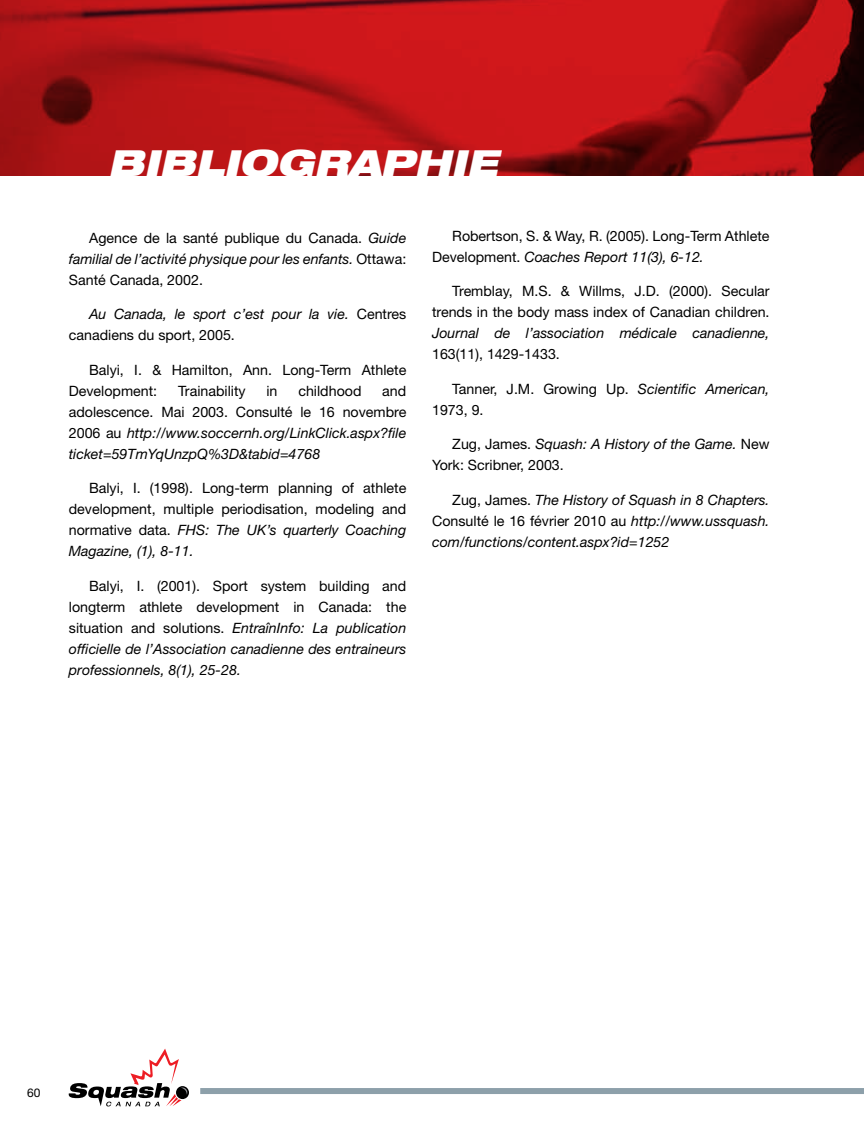
<style>
.page{position:relative;width:864px;height:1134px;background:#fff}
.page>*{position:absolute;margin:0;border:0;box-sizing:border-box;transform-origin:0 0}
.t1{font:italic 900 expanded 36px "Helvetica Neue";color:#fff}
.t2{font:14.25px/21px "Helvetica Neue";color:#000}
.t3{font:italic 14.25px/21px "Helvetica Neue";color:#000;text-align:justify}
.t4{font:12px "Helvetica Neue";color:#000}
.s1{font-style:italic}
.s2{font-style:normal}
</style>
<div class="page">
<img style="left:0;top:0;width:864px;height:176px">
<div style="left:200px;top:1088px;width:664px;height:6px;background:#8da0aa"></div>
<svg style="left:176px;top:1086px;width:13px;height:13px"></svg>
<svg style="left:69px;top:1049px;width:118px;height:57px"></svg>
<h1 class="t1" style="left:108px;top:139px;width:391px">BIBLIOGRAPHIE</h1>
<p class="t2" style="left:69px;top:227px;width:339px;text-align:justify;text-indent:20px">Agence de la santé publique du Canada. <span class="s1">Guide familial de l’activité physique pour les enfants.</span> Ottawa:<br>Santé Canada, 2002.</p>
<p class="t3" style="left:69px;top:303px;width:339px;text-indent:20px">Au Canada, le sport c’est pour la vie. <span class="s2">Centres canadiens du sport, 2005.</span></p>
<p class="t2" style="left:69px;top:359px;width:339px;text-indent:20px">Balyi, I. &amp; Hamilton, Ann. Long-Term Athlete<br>Development:</p>
<p class="t3" style="left:69px;top:380px;width:339px;text-indent:313px"><span class="s2">and adolescence. Mai 2003. Consulté le 16 novembre 2006 au</span> http://www.soccernh.org/LinkClick.aspx?file ticket=59TmYqUnzpQ%3D&amp;tabid=4768</p>
<p class="t2" style="left:69px;top:477px;width:339px;text-align:justify;text-indent:20px">Balyi, I. (1998). Long-term planning of athlete development, multiple periodisation, modeling and normative data. <span class="s1">FHS: The UK’s quarterly Coaching Magazine, (1), 8-11.</span></p>
<p class="t3" style="left:69px;top:575px;width:339px;text-indent:20px"><span class="s2">Balyi, I. (2001). Sport system building and longterm athlete development in Canada: the situation and solutions.</span> EntraînInfo: La publication officielle de l’Association canadienne des entraineurs professionnels, 8(1), 25-28.</p>
<p class="t2" style="left:178px;top:380px;width:69px">Trainability</p>
<p class="t2" style="left:266px;top:380px;width:13px">in</p>
<p class="t2" style="left:298px;top:380px;width:65px">childhood</p>
<p class="t2" style="left:432px;top:225px;width:339px;text-indent:20px">Robertson, S. &amp; Way, R. (2005). Long-Term Athlete<br>Development. <span class="s1">Coaches Report 11(3), 6-12.</span></p>
<p class="t2" style="left:432px;top:281px;width:339px;text-align:right">Tremblay, M.S. &amp; Willms, J.D. (2000). Secular trends in the body mass index of Canadian children.</p>
<p class="t3" style="left:432px;top:322px;width:339px">Journal de l’association médicale canadienne,</p>
<p class="t2" style="left:432px;top:344px;width:129px">163(11), 1429-1433.</p>
<p class="t2" style="left:432px;top:378px;width:339px;text-indent:20px">Tanner, J.M. Growing Up. <span class="s1">Scientific American,<br></span>1973, 9.</p>
<p class="t2" style="left:432px;top:434px;width:339px;text-indent:20px">Zug, James. <span class="s1">Squash: A History of the Game.</span> New<br>York: Scribner, 2003.</p>
<p class="t3" style="left:432px;top:489px;width:339px;text-indent:20px"><span class="s2">Zug, James.</span> The History of Squash in 8 Chapters.<br><span class="s2">Consulté le 16 février 2010 au</span> http://www.ussquash. com/functions/content.aspx?id=1252</p>
<p class="t4" style="left:27px;top:1085px;width:15px">60</p>
</div>
